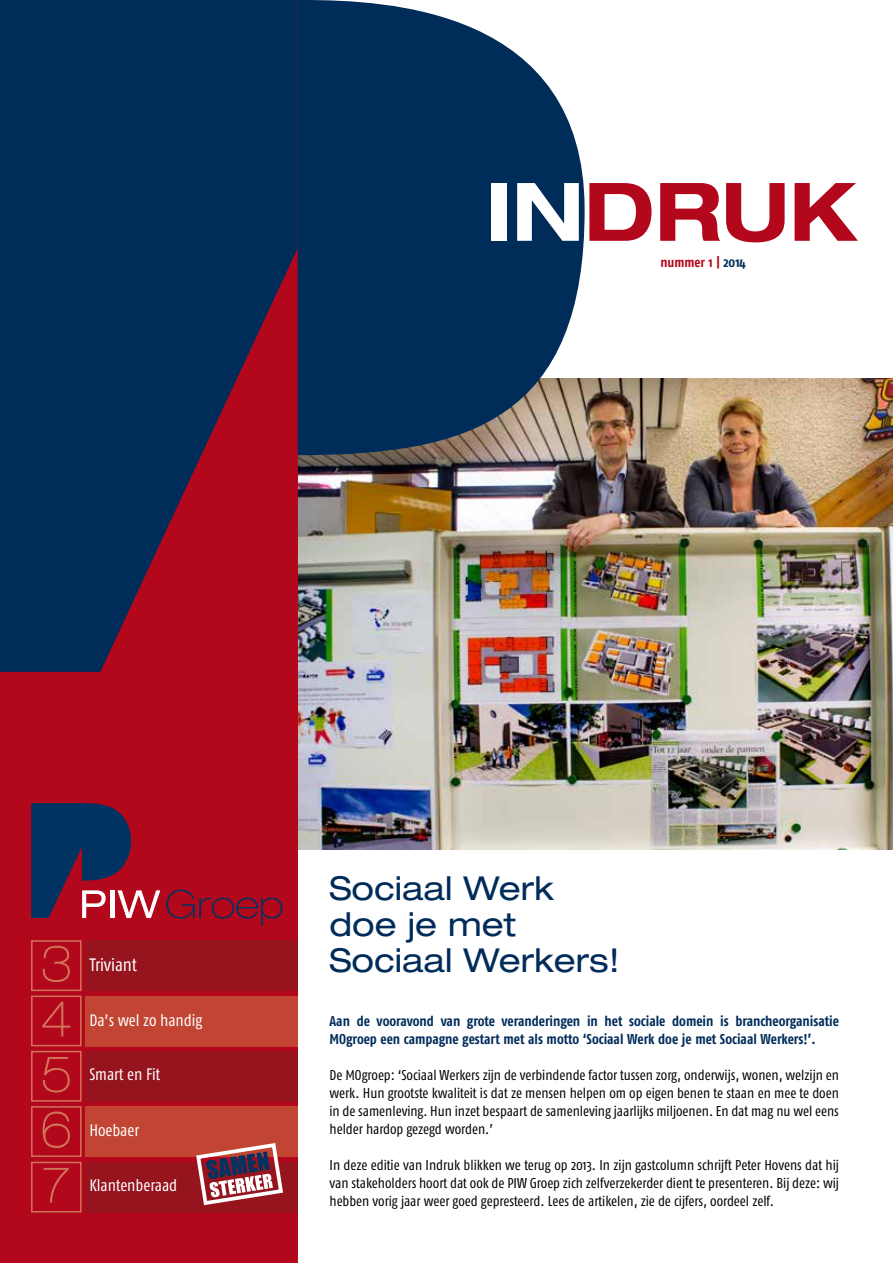
<style>
.page{position:relative;width:893px;height:1263px;background:#fff}
.page>*{position:absolute;margin:0;border:0;box-sizing:border-box;transform-origin:0 0}
.t1{font:700 expanded 80.85px "Helvetica Neue";color:#b3071b}
.t2{font:expanded 33px/36px "Helvetica Neue";color:#002c5a}
.t3{font:18px "Fago Co";letter-spacing:-.005em;color:#fff}
.t4{font:16.65px "Fago Co";color:#fff}
.t5{font:16.5px "Fago Co";color:#fff}
.t6{font:14.25px/18px "Fago Co";color:#000;text-align:justify}
.t7{font:700 14.25px/18px "Fago Co";color:#002c5a}
.t8{font:700 13.5px "Fago Co";color:#b3071b}
.s1{color:#fff}
.s2{color:#002c5a}
</style>
<div class="page">
<img style="left:298px;top:378px;width:595px;height:471px">
<div style="left:0;top:0;width:298px;height:1263px;background:#b3071b"></div>
<svg style="left:0;top:0;width:298px;height:672px;fill:#002c5a"></svg>
<svg style="left:298px;top:0;width:287px;height:455px;background:#20456b"></svg>
<svg style="left:31px;top:803px;width:129px;height:115px"></svg>
<svg style="left:166px;top:890px;width:116px;height:36px"></svg>
<svg style="left:43px;top:945px;width:27px;height:37px"></svg>
<div style="left:31px;top:940px;width:51px;height:51px;border:2px solid #d07358"></div>
<svg style="left:42px;top:1001px;width:28px;height:36px"></svg>
<div style="left:31px;top:995px;width:51px;height:51px;border:2px solid #d07358"></div>
<svg style="left:43px;top:1057px;width:27px;height:36px"></svg>
<div style="left:31px;top:1051px;width:51px;height:51px;border:2px solid #d07358"></div>
<svg style="left:43px;top:1167px;width:26px;height:36px"></svg>
<div style="left:31px;top:1162px;width:51px;height:50px;border:2px solid #d07358"></div>
<svg style="left:42px;top:1111px;width:28px;height:37px"></svg>
<div style="left:31px;top:1106px;width:51px;height:51px;border:2px solid #d07358"></div>
<div style="left:86px;top:941px;width:212px;height:50px;background:#96141e"></div>
<div style="left:86px;top:996px;width:212px;height:50px;background:#c14532"></div>
<div style="left:86px;top:1051px;width:212px;height:50px;background:#96141e"></div>
<div style="left:86px;top:1162px;width:212px;height:50px;background:#96141e"></div>
<div style="left:86px;top:1107px;width:212px;height:50px;background:#c14532"></div>
<svg style="left:196px;top:1143px;width:87px;height:63px"></svg>
<h1 class="t1" style="left:486px;top:161px;width:373px"><span class="s1">IN</span>DRUK</h1>
<p class="t8" style="left:660px;top:254px;width:87px">nummer 1 | <span class="s2">2014</span></p>
<p class="t3" style="left:89px;top:955px;width:49px">Triviant</p>
<p class="t5" style="left:89px;top:1011px;width:115px">Da’s wel zo handig</p>
<p class="t5" style="left:89px;top:1065px;width:72px">Smart en Fit</p>
<p class="t4" style="left:89px;top:1121px;width:51px">Hoebaer</p>
<p class="t5" style="left:89px;top:1176px;width:90px">Klantenberaad</p>
<h2 class="t2" style="left:330px;top:870px;width:292px">Sociaal Werk doe je met<br>Sociaal Werkers!</h2>
<p class="t7" style="left:330px;top:1012px;width:511px">Aan de vooravond van grote veranderingen in het sociale domein is brancheorganisatie<br>MOgroep een campagne gestart met als motto ‘Sociaal Werk doe je met Sociaal Werkers!’.</p>
<p class="t6" style="left:330px;top:1066px;width:511px">De MOgroep: ‘Sociaal Werkers zijn de verbindende factor tussen zorg, onderwijs, wonen, welzijn en werk. Hun grootste kwaliteit is dat ze mensen helpen om op eigen benen te staan en mee te doen in de samenleving. Hun inzet bespaart de samenleving jaarlijks miljoenen. En dat mag nu wel eens helder hardop gezegd worden.’</p>
<p class="t6" style="left:330px;top:1156px;width:511px">In deze editie van Indruk blikken we terug op 2013. In zijn gastcolumn schrijft Peter Hovens dat hij van stakeholders hoort dat ook de PIW Groep zich zelfverzekerder dient te presenteren. Bij deze: wij hebben vorig jaar weer goed gepresteerd. Lees de artikelen, zie de cijfers, oordeel zelf.</p>
</div>
